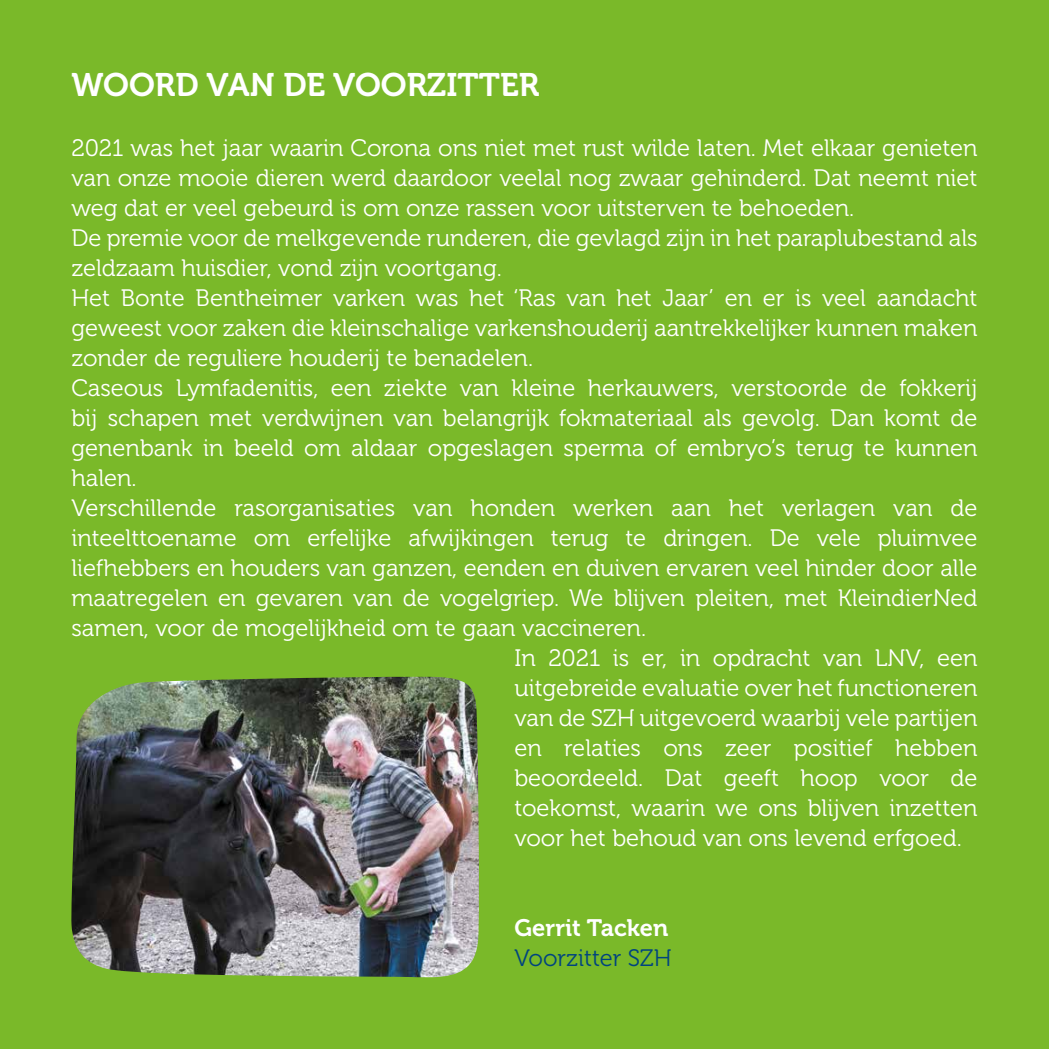
<style>
.page{position:relative;width:1049px;height:1049px;background:#7ab929}
.page>*{position:absolute;margin:0;border:0;box-sizing:border-box;transform-origin:0 0}
.t1{font:32.5px "Museo 700";color:#fff}
.t2{font:23.75px "Museo 300";color:#fff}
.t3{font:23.75px "Museo 300";color:#00437f}
.t4{font:23.75px "Museo 700";color:#fff}
</style>
<div class="page">
<img style="left:71px;top:677px;width:408px;height:300px">
<h1 class="t1" style="left:71px;top:67px;width:469px">WOORD VAN DE VOORZITTER</h1>
<p class="t2" style="left:71px;top:135px;width:908px">2021 was het jaar waarin Corona ons niet met rust wilde laten. Met elkaar genieten</p>
<p class="t2" style="left:71px;top:165px;width:908px">van onze mooie dieren werd daardoor veelal nog zwaar gehinderd. Dat neemt niet</p>
<p class="t2" style="left:71px;top:195px;width:784px">weg dat er veel gebeurd is om onze rassen voor uitsterven te behoeden.</p>
<p class="t2" style="left:71px;top:225px;width:908px">De premie voor de melkgevende runderen, die gevlagd zijn in het paraplubestand als</p>
<p class="t2" style="left:71px;top:255px;width:432px">zeldzaam huisdier, vond zijn voortgang.</p>
<p class="t2" style="left:71px;top:285px;width:908px">Het Bonte Bentheimer varken was het ‘Ras van het Jaar’ en er is veel aandacht</p>
<p class="t2" style="left:71px;top:315px;width:908px">geweest voor zaken die kleinschalige varkenshouderij aantrekkelijker kunnen maken</p>
<p class="t2" style="left:71px;top:345px;width:463px">zonder de reguliere houderij te benadelen.</p>
<p class="t2" style="left:71px;top:375px;width:908px">Caseous Lymfadenitis, een ziekte van kleine herkauwers, verstoorde de fokkerij</p>
<p class="t2" style="left:71px;top:405px;width:908px">bij schapen met verdwijnen van belangrijk fokmateriaal als gevolg. Dan komt de</p>
<p class="t2" style="left:71px;top:435px;width:908px">genenbank in beeld om aldaar opgeslagen sperma of embryo’s terug te kunnen</p>
<p class="t2" style="left:71px;top:465px;width:67px">halen.</p>
<p class="t2" style="left:71px;top:495px;width:907px">Verschillende rasorganisaties van honden werken aan het verlagen van de</p>
<p class="t2" style="left:71px;top:525px;width:907px">inteelttoename om erfelijke afwijkingen terug te dringen. De vele pluimvee</p>
<p class="t2" style="left:71px;top:555px;width:908px">liefhebbers en houders van ganzen, eenden en duiven ervaren veel hinder door alle</p>
<p class="t2" style="left:71px;top:585px;width:908px">maatregelen en gevaren van de vogelgriep. We blijven pleiten, met KleindierNed</p>
<p class="t2" style="left:71px;top:615px;width:576px">samen, voor de mogelijkheid om te gaan vaccineren.</p>
<p class="t2" style="left:514px;top:645px;width:465px">In 2021 is er, in opdracht van LNV, een</p>
<p class="t2" style="left:514px;top:675px;width:465px">uitgebreide evaluatie over het functioneren</p>
<p class="t2" style="left:514px;top:705px;width:465px">van de SZH uitgevoerd waarbij vele partijen</p>
<p class="t2" style="left:514px;top:735px;width:465px">en relaties ons zeer positief hebben</p>
<p class="t2" style="left:514px;top:765px;width:465px">beoordeeld. Dat geeft hoop voor de</p>
<p class="t2" style="left:514px;top:795px;width:465px">toekomst, waarin we ons blijven inzetten</p>
<p class="t2" style="left:514px;top:825px;width:449px">voor het behoud van ons levend erfgoed.</p>
<p class="t4" style="left:514px;top:914px;width:156px">Gerrit Tacken</p>
<p class="t3" style="left:514px;top:945px;width:159px">Voorzitter SZH</p>
</div>
